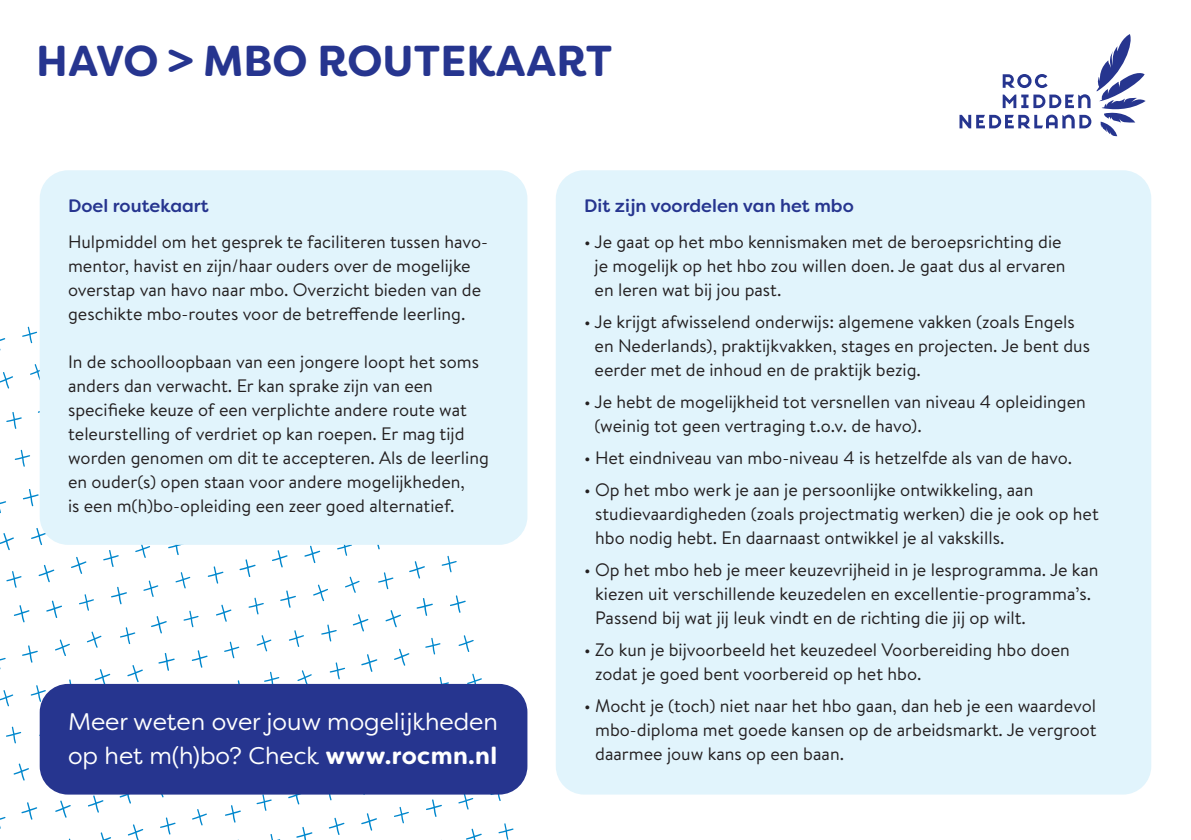
<style>
.page{position:relative;width:1191px;height:840px;background:#fff}
.page>*{position:absolute;margin:0;border:0;box-sizing:border-box;transform-origin:0 0}
.t1{font:700 43.2px "Filson Soft";color:#26358f}
.t2{font:24px/34px "Filson Soft";color:#fff}
.t3{font:18px/24px "Brandon Text";color:#231f20}
.t4{font:500 18px "Filson Soft";color:#26358f}
.s1{font-family:"Helvetica Rounded LT Std"}
.s2{font-weight:700}
</style>
<div class="page">
<svg style="left:256px;top:794px;width:16px;height:16px"></svg>
<svg style="left:224px;top:641px;width:16px;height:17px"></svg>
<svg style="left:216px;top:604px;width:16px;height:17px"></svg>
<svg style="left:207px;top:566px;width:17px;height:17px"></svg>
<svg style="left:288px;top:794px;width:16px;height:10px"></svg>
<svg style="left:264px;top:671px;width:16px;height:12px"></svg>
<svg style="left:256px;top:635px;width:16px;height:16px"></svg>
<svg style="left:248px;top:597px;width:16px;height:17px"></svg>
<svg style="left:239px;top:559px;width:17px;height:18px"></svg>
<svg style="left:321px;top:794px;width:16px;height:6px"></svg>
<svg style="left:297px;top:670px;width:15px;height:13px"></svg>
<svg style="left:289px;top:630px;width:15px;height:17px"></svg>
<svg style="left:280px;top:590px;width:16px;height:17px"></svg>
<svg style="left:272px;top:550px;width:16px;height:17px"></svg>
<svg style="left:329px;top:662px;width:16px;height:17px"></svg>
<svg style="left:321px;top:624px;width:16px;height:17px"></svg>
<svg style="left:313px;top:584px;width:15px;height:17px"></svg>
<svg style="left:304px;top:545px;width:16px;height:18px"></svg>
<svg style="left:361px;top:654px;width:17px;height:17px"></svg>
<svg style="left:352px;top:614px;width:17px;height:17px"></svg>
<svg style="left:345px;top:576px;width:15px;height:17px"></svg>
<svg style="left:337px;top:544px;width:15px;height:11px"></svg>
<svg style="left:394px;top:648px;width:16px;height:17px"></svg>
<svg style="left:385px;top:610px;width:16px;height:17px"></svg>
<svg style="left:378px;top:572px;width:16px;height:17px"></svg>
<svg style="left:369px;top:544px;width:16px;height:5px"></svg>
<svg style="left:439px;top:677px;width:10px;height:6px"></svg>
<svg style="left:425px;top:637px;width:16px;height:17px"></svg>
<svg style="left:416px;top:598px;width:17px;height:17px"></svg>
<svg style="left:409px;top:561px;width:16px;height:17px"></svg>
<svg style="left:467px;top:673px;width:15px;height:10px"></svg>
<svg style="left:458px;top:635px;width:16px;height:17px"></svg>
<svg style="left:450px;top:595px;width:16px;height:17px"></svg>
<svg style="left:441px;top:555px;width:16px;height:17px"></svg>
<svg style="left:270px;top:834px;width:3px;height:5px"></svg>
<svg style="left:296px;top:827px;width:17px;height:12px"></svg>
<svg style="left:328px;top:817px;width:17px;height:17px"></svg>
<svg style="left:361px;top:813px;width:16px;height:17px"></svg>
<svg style="left:394px;top:806px;width:15px;height:17px"></svg>
<svg style="left:426px;top:799px;width:16px;height:17px"></svg>
<svg style="left:466px;top:828px;width:16px;height:11px"></svg>
<svg style="left:458px;top:794px;width:15px;height:15px"></svg>
<svg style="left:498px;top:823px;width:16px;height:16px"></svg>
<svg style="left:490px;top:793px;width:15px;height:7px"></svg>
<svg style="left:6px;top:571px;width:16px;height:16px"></svg>
<svg style="left:0;top:533px;width:14px;height:17px"></svg>
<svg style="left:0;top:501px;width:6px;height:12px"></svg>
<svg style="left:38px;top:564px;width:17px;height:18px"></svg>
<svg style="left:31px;top:527px;width:16px;height:18px"></svg>
<svg style="left:23px;top:489px;width:16px;height:17px"></svg>
<svg style="left:14px;top:449px;width:17px;height:17px"></svg>
<svg style="left:6px;top:412px;width:16px;height:17px"></svg>
<svg style="left:0;top:372px;width:13px;height:16px"></svg>
<svg style="left:0;top:338px;width:6px;height:12px"></svg>
<svg style="left:71px;top:556px;width:16px;height:18px"></svg>
<svg style="left:30px;top:364px;width:10px;height:16px"></svg>
<svg style="left:22px;top:326px;width:15px;height:17px"></svg>
<svg style="left:103px;top:550px;width:16px;height:17px"></svg>
<svg style="left:135px;top:544px;width:15px;height:14px"></svg>
<svg style="left:168px;top:544px;width:16px;height:11px"></svg>
<svg style="left:0;top:817px;width:6px;height:11px"></svg>
<svg style="left:21px;top:802px;width:17px;height:17px"></svg>
<svg style="left:13px;top:763px;width:16px;height:17px"></svg>
<svg style="left:6px;top:726px;width:16px;height:17px"></svg>
<svg style="left:0;top:690px;width:14px;height:16px"></svg>
<svg style="left:0;top:657px;width:6px;height:12px"></svg>
<svg style="left:55px;top:800px;width:16px;height:17px"></svg>
<svg style="left:39px;top:724px;width:1px;height:17px"></svg>
<svg style="left:30px;top:685px;width:16px;height:16px"></svg>
<svg style="left:22px;top:645px;width:16px;height:17px"></svg>
<svg style="left:14px;top:605px;width:16px;height:17px"></svg>
<svg style="left:100px;top:832px;width:11px;height:7px"></svg>
<svg style="left:88px;top:794px;width:16px;height:18px"></svg>
<svg style="left:55px;top:639px;width:15px;height:17px"></svg>
<svg style="left:46px;top:600px;width:16px;height:18px"></svg>
<svg style="left:127px;top:824px;width:17px;height:15px"></svg>
<svg style="left:119px;top:794px;width:17px;height:9px"></svg>
<svg style="left:94px;top:669px;width:17px;height:14px"></svg>
<svg style="left:87px;top:631px;width:15px;height:16px"></svg>
<svg style="left:79px;top:594px;width:15px;height:16px"></svg>
<svg style="left:160px;top:817px;width:16px;height:17px"></svg>
<svg style="left:152px;top:794px;width:16px;height:3px"></svg>
<svg style="left:127px;top:665px;width:16px;height:17px"></svg>
<svg style="left:120px;top:627px;width:16px;height:17px"></svg>
<svg style="left:111px;top:586px;width:16px;height:18px"></svg>
<svg style="left:192px;top:809px;width:15px;height:16px"></svg>
<svg style="left:158px;top:653px;width:17px;height:17px"></svg>
<svg style="left:151px;top:616px;width:16px;height:17px"></svg>
<svg style="left:143px;top:580px;width:16px;height:17px"></svg>
<svg style="left:225px;top:805px;width:16px;height:17px"></svg>
<svg style="left:191px;top:650px;width:17px;height:17px"></svg>
<svg style="left:183px;top:610px;width:16px;height:17px"></svg>
<svg style="left:175px;top:572px;width:16px;height:16px"></svg>
<div style="left:40px;top:170px;width:487px;height:374px;background:#e1f4fc;border-radius:28px"></div>
<div style="left:40px;top:683px;width:487px;height:111px;background:#26358f;border-radius:28px"></div>
<div style="left:556px;top:170px;width:595px;height:624px;background:#e1f4fc;border-radius:28px"></div>
<svg style="left:959px;top:34px;width:186px;height:102px"></svg>
<p class="t1" style="left:36px;top:33px;width:577px">HAVO <span class="s1">&gt;</span> MBO ROUTEKAART</p>
<p class="t4" style="left:68px;top:194px;width:142px">Doel routekaart</p>
<p class="t3" style="left:68px;top:229px;width:421px">Hulpmiddel om het gesprek te faciliteren tussen havo&shy;mentor, havist en zijn/haar ouders over de mogelijke overstap van havo naar mbo. Overzicht bieden van de geschikte mbo-routes voor de betreffende leerling.</p>
<p class="t3" style="left:68px;top:349px;width:422px">In de schoolloopbaan van een jongere loopt het soms anders dan verwacht. Er kan sprake zijn van een specifieke keuze of een verplichte andere route wat teleurstelling of verdriet op kan roepen. Er mag tijd worden genomen om dit te accepteren. Als de leerling en ouder(s) open staan voor andere mogelijkheden,<br>is een m(h)bo-opleiding een zeer goed alternatief.</p>
<p class="t2" style="left:68px;top:703px;width:431px">Meer weten over jouw mogelijkheden op het m(h)bo? Check <span class="s2">www.rocmn.nl</span></p>
<p class="t4" style="left:584px;top:194px;width:271px">Dit zijn voordelen van het mbo</p>
<p class="t3" style="left:594px;top:229px;width:472px;text-indent:-10px">• Je gaat op het mbo kennismaken met de beroepsrichting die je mogelijk op het hbo zou willen doen. Je gaat dus al ervaren en leren wat bij jou past.</p>
<p class="t3" style="left:594px;top:309px;width:497px;text-indent:-10px">• Je krijgt afwisselend onderwijs: algemene vakken (zoals Engels en Nederlands), praktijkvakken, stages en projecten. Je bent dus eerder met de inhoud en de praktijk bezig.</p>
<p class="t3" style="left:594px;top:389px;width:493px;text-indent:-10px">• Je hebt de mogelijkheid tot versnellen van niveau 4 opleidingen (weinig tot geen vertraging t.o.v. de havo).</p>
<p class="t3" style="left:584px;top:445px;width:489px">• Het eindniveau van mbo-niveau 4 is hetzelfde als van de havo.</p>
<p class="t3" style="left:595px;top:477px;width:505px;text-indent:-11px">• Op het mbo werk je aan je persoonlijke ontwikkeling, aan studievaardigheden (zoals projectmatig werken) die je ook op het hbo nodig hebt. En daarnaast ontwikkel je al vakskills.</p>
<p class="t3" style="left:595px;top:557px;width:505px;text-indent:-11px">• Op het mbo heb je meer keuzevrijheid in je lesprogramma. Je kan kiezen uit verschillende keuzedelen en excellentie-programma’s.<br>Passend bij wat jij leuk vindt en de richting die jij op wilt.</p>
<p class="t3" style="left:595px;top:637px;width:476px;text-indent:-11px">• Zo kun je bijvoorbeeld het keuzedeel Voorbereiding hbo doen zodat je goed bent voorbereid op het hbo.</p>
<p class="t3" style="left:595px;top:693px;width:503px;text-align:justify;text-indent:-11px">• Mocht je (toch) niet naar het hbo gaan, dan heb je een waardevol mbo-diploma met goede kansen op de arbeidsmarkt. Je vergroot daarmee jouw kans op een baan.</p>
</div>
